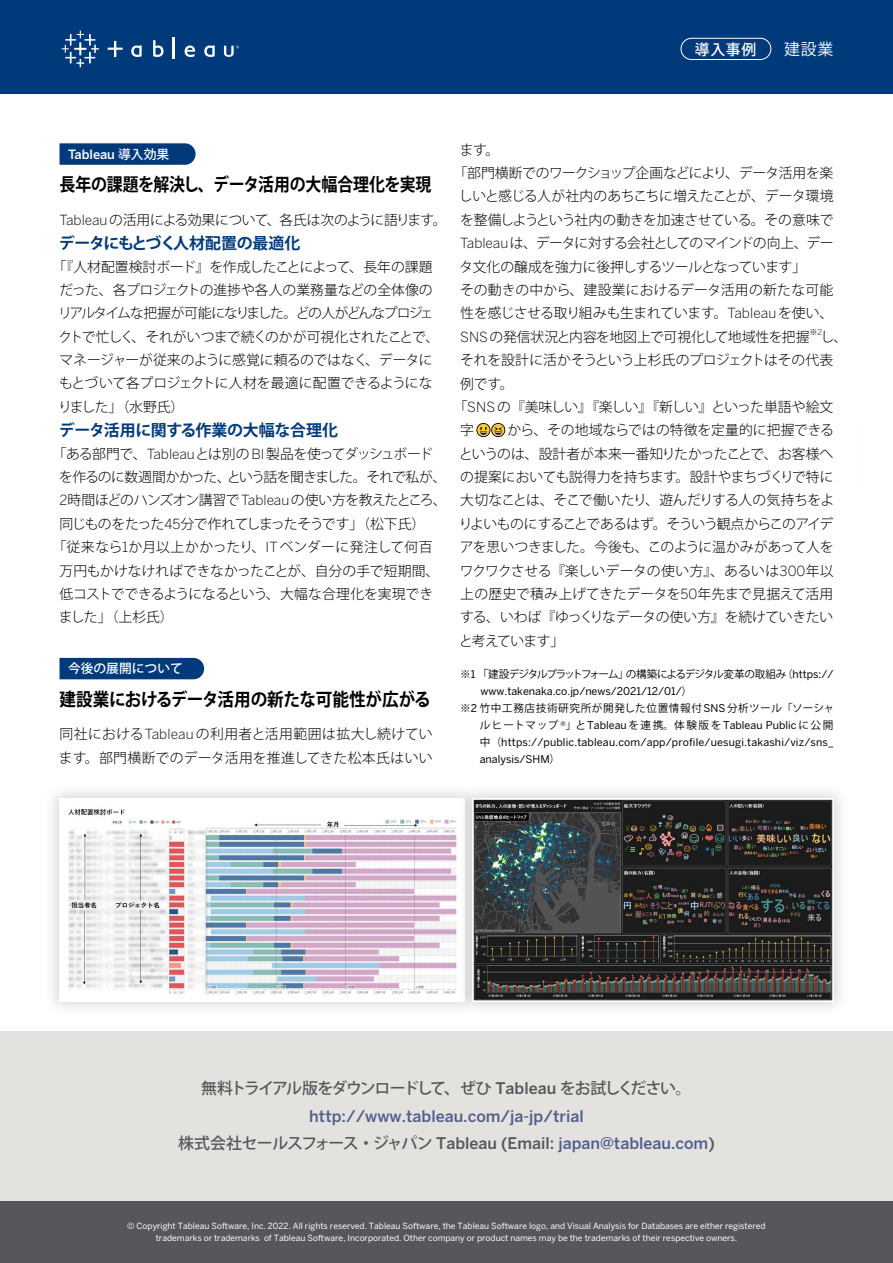
<style>
.page{position:relative;width:893px;height:1263px;background:#fff}
.page>*{position:absolute;margin:0;border:0;box-sizing:border-box;transform-origin:0 0}
.t1{font:700 18px "Koz Go Pro";letter-spacing:-.01em;color:#000;scale:.88 1}
.t2{font:700 18px "Koz Go Pro";letter-spacing:-.01em;color:#000;scale:.92 1}
.t3{font:500 15.9px "Koz Go Pro";letter-spacing:-.055em;color:#56575b}
.t4{font:500 15.9px "Koz Go Pro";letter-spacing:-.11em;color:#56575b}
.t5{font:500 15.9px "Benton Sans";color:#545e8d}
.t6{font:700 15.9px "Koz Go Pro";letter-spacing:-.02em;color:#003a7a}
.t7{font:15.9px "Koz Go Pro";color:#fff}
.t8{font:500 14.85px "Koz Go Pro";color:#fff}
.t9{font:300 13.8px/23.4px "Koz Go Pro";letter-spacing:-.02em;color:#000}
.t10{font:300 13.8px "Koz Go Pro";letter-spacing:-.04em;color:#000}
.t11{font:300 13.8px "Koz Go Pro";letter-spacing:-.05em;color:#000}
.t12{font:300 13.8px/23.4px "Koz Go Pro";letter-spacing:.03em;color:#000}
.t13{font:300 13.8px "Koz Go Pro";letter-spacing:.02em;color:#000}
.t14{font:300 13.8px "Koz Go Pro";letter-spacing:-.07em;color:#000}
.t15{font:300 13.8px "Koz Go Pro";letter-spacing:-.06em;color:#000}
.t16{font:300 13.8px "Koz Go Pro";letter-spacing:-.045em;color:#000}
.t17{font:500 12.75px "Benton Sans";color:#fff}
.t18{font:500 12.75px "Koz Go Pro";color:#fff}
.t19{font:10.65px/17px "Benton Sans";letter-spacing:.015em;color:#000}
.t20{font:10.65px/17px "Koz Go Pro";letter-spacing:.055em;color:#000;text-align:right}
.t21{font:10.65px "Koz Go Pro";letter-spacing:-.095em;color:#000}
.t22{font:8.55px/11.7px "Benton Sans";color:#fff;text-align:center}
.t23{font:300 8.1px "Koz Go Pro";color:#000}
.s1{font-family:"Koz Go Pro"}
.s2{font-family:"Benton Sans"}
.s3{font-family:"Benton Sans";color:#545e8d}
</style>
<div class="page">
<div style="left:0;top:1031px;width:893px;height:232px;background:#e3e2df"></div>
<svg style="left:60px;top:143px;width:136px;height:22px;background:#0b427f"></svg>
<div style="left:60px;top:658px;width:144px;height:21px;background:#003a7a"></div>
<div style="left:0;top:0;width:893px;height:94px;background:#003a7a"></div>
<svg style="left:62px;top:31px;width:37px;height:36px"></svg>
<svg style="left:153px;top:40px;width:11px;height:17px"></svg>
<hr style="left:173px;top:38px;width:2px;height:21px;background:#fff">
<svg style="left:184px;top:46px;width:11px;height:11px"></svg>
<svg style="left:131px;top:45px;width:11px;height:12px"></svg>
<svg style="left:204px;top:45px;width:11px;height:12px"></svg>
<svg style="left:108px;top:41px;width:15px;height:16px"></svg>
<svg style="left:224px;top:46px;width:15px;height:11px"></svg>
<div style="left:681px;top:38px;width:90px;height:22px;border:1px solid #fff;border-radius:11px"></div>
<hr style="left:892px;top:94px;width:1px;height:233px;background:#dcdddd">
<hr style="left:892px;top:873px;width:1px;height:99px;background:#dcdddd">
<div style="left:0;top:1201px;width:893px;height:62px;background:#56575b"></div>
<svg style="left:476px;top:423px;width:29px;height:14px"></svg>
<div style="left:43px;top:782px;width:438px;height:235px;background:#000;opacity:.16"></div>
<img style="left:60px;top:798px;width:397px;height:203px">
<div style="left:457px;top:782px;width:393px;height:235px;background:#000;opacity:.16"></div>
<img style="left:473px;top:798px;width:360px;height:203px">
<hr style="left:892px;top:986px;width:1px;height:214px;background:#dcdddd">
<p class="t8" style="left:695px;top:40px;width:63px">導入事例</p>
<p class="t7" style="left:784px;top:39px;width:51px">建設業</p>
<p class="t17" style="left:68px;top:147px;width:103px">Tableau <span class="s1">導入効果</span></p>
<h1 class="t1" style="left:60px;top:173px;width:424px">長年の課題を解決し、データ活用の大幅合理化を実現</h1>
<p class="t9" style="left:60px;top:208px;width:388px"><span class="s2">Tableau</span>の活用による効果について、各氏は次のように語ります。</p>
<p class="t6" style="left:59px;top:233px;width:243px">データにもとづく人材配置の最適化</p>
<p class="t9" style="left:58px;top:255px;width:383px;text-indent:-5px">「『人材配置検討ボード』を作成したことによって、長年の課題だった、各プロジェクトの進捗や各人の業務量などの全体像のリアルタイムな把握が可能になりました。どの人がどんなプロジェクトで忙しく、それがいつまで続くのかが可視化されたことで、マネージャーが従来のように感覚に頼るのではなく、データにもとづいて各プロジェクトに人材を最適に配置できるようになりました」（水野氏）</p>
<p class="t6" style="left:59px;top:420px;width:281px">データ活用に関する作業の大幅な合理化</p>
<p class="t14" style="left:53px;top:445px;width:382px">「ある部門で、<span class="s2">Tableau</span>とは別の<span class="s2">BI</span>製品を使ってダッシュボード</p>
<p class="t11" style="left:59px;top:468px;width:389px">を作るのに数週間かかった、という話を聞きました。それで私が、</p>
<p class="t10" style="left:60px;top:491px;width:388px"><span class="s2">2</span>時間ほどのハンズオン講習で<span class="s2">Tableau</span>の使い方を教えたところ、</p>
<p class="t11" style="left:60px;top:515px;width:367px">同じものをたった<span class="s2">45</span>分で作れてしまったそうです」（松下氏）</p>
<p class="t13" style="left:53px;top:538px;width:381px">「従来なら<span class="s2">1</span>か月以上かかったり、<span class="s2">IT</span>ベンダーに発注して何百</p>
<p class="t9" style="left:60px;top:559px;width:381px">万円もかけなければできなかったことが、自分の手で短期間、</p>
<p class="t9" style="left:60px;top:582px;width:375px">低コストでできるようになるという、大幅な合理化を実現でき</p>
<p class="t9" style="left:59px;top:606px;width:116px">ました」（上杉氏）</p>
<p class="t18" style="left:68px;top:661px;width:116px">今後の展開について</p>
<h1 class="t2" style="left:60px;top:688px;width:405px">建設業におけるデータ活用の新たな可能性が広がる</h1>
<p class="t12" style="left:59px;top:723px;width:375px">同社における<span class="s2">Tableau</span>の利用者と活用範囲は拡大し続けています。部門横断でのデータ活用を推進してきた松本氏はいい</p>
<p class="t9" style="left:460px;top:138px;width:41px">ます。</p>
<p class="t10" style="left:454px;top:164px;width:381px">「部門横断でのワークショップ企画などにより、データ活用を楽</p>
<p class="t9" style="left:459px;top:185px;width:376px">しいと感じる人が社内のあちこちに増えたことが、データ環境</p>
<p class="t9" style="left:460px;top:208px;width:375px">を整備しようという社内の動きを加速させている。その意味で</p>
<p class="t15" style="left:460px;top:234px;width:375px"><span class="s2">Tableau</span> は、データに対する会社としてのマインドの向上、デー</p>
<p class="t9" style="left:460px;top:255px;width:348px">タ文化の醸成を強力に後押しするツールとなっています」</p>
<p class="t13" style="left:460px;top:281px;width:375px">その動きの中から、建設業におけるデータ活用の新たな可能</p>
<p class="t9" style="left:460px;top:302px;width:374px">性を感じさせる取り組みも生まれています。<span class="s2">Tableau</span>を使い、</p>
<p class="t9" style="left:460px;top:325px;width:351px"><span class="s2">SNS</span>の発信状況と内容を地図上で可視化して地域性を把握</p>
<p class="t23" style="left:810px;top:327px;width:14px">※<span class="s2">2</span></p>
<p class="t9" style="left:821px;top:325px;width:28px">し、</p>
<p class="t9" style="left:460px;top:348px;width:375px">それを設計に活かそうという上杉氏のプロジェクトはその代表</p>
<p class="t9" style="left:460px;top:372px;width:55px">例です。</p>
<p class="t16" style="left:454px;top:398px;width:381px">「<span class="s2">SNS</span>の『美味しい』『楽しい』『新しい』といった単語や絵文</p>
<p class="t9" style="left:460px;top:419px;width:15px">字</p>
<p class="t9" style="left:459px;top:419px;width:377px;text-align:justify;text-indent:49px">から、その地域ならではの特徴を定量的に把握できるというのは、設計者が本来一番知りたかったことで、お客様への提案においても説得力を持ちます。設計やまちづくりで特に大切なことは、そこで働いたり、遊んだりする人の気持ちをよりよいものにすることであるはず。そういう観点からこのアイデアを思いつきました。今後も、このように温かみがあって人をワクワクさせる『楽しいデータの使い方』、あるいは<span class="s2">300</span>年以上の歴史で積み上げてきたデータを<span class="s2">50</span>年先まで見据えて活用する、いわば『ゆっくりなデータの使い方』を続けていきたいと考えています」</p>
<p class="t21" style="left:460px;top:667px;width:375px">※<span class="s2">1</span> 「建設デジタルプラットフォーム」の構築によるデジタル変革の取組み（<span class="s2">https://</span></p>
<p class="t19" style="left:481px;top:683px;width:213px">www.takenaka.co.jp/news/2021/12/01/<span class="s1">）</span></p>
<p class="t20" style="left:460px;top:700px;width:375px">※<span class="s2">2</span> 竹中工務店技術研究所が開発した位置情報付<span class="s2">SNS</span>分析ツール「ソーシャルヒートマップ <sup>®</sup>」と<span class="s2">Tableau</span> を連携。体験版を <span class="s2">Tableau Public</span> に公開</p>
<p class="t19" style="left:480px;top:734px;width:355px"><span class="s1">中（</span>https://public.tableau.com/app/profile/uesugi.takashi/viz/sns_ analysis/SHM<span class="s1">）</span></p>
<p class="t4" style="left:201px;top:1078px;width:492px">無料トライアル版をダウンロードして、ぜひ <span class="s2">Tableau</span> をお試しください。</p>
<p class="t5" style="left:309px;top:1106px;width:276px">http://www.tableau.com/ja-jp/trial</p>
<p class="t3" style="left:178px;top:1133px;width:538px">株式会社セールスフォース・ジャパン <span class="s2">Tableau (Email:</span> <span class="s3">japan@tableau.com</span><span class="s2">)</span></p>
<p class="t22" style="left:127px;top:1220px;width:640px">© Copyright Tableau Software, Inc. 2022. All rights reserved. Tableau Software, the Tableau Software logo, and Visual Analysis for Databases are either registered trademarks or trademarks of Tableau Software, Incorporated. Other company or product names may be the trademarks of their respective owners.</p>
</div>
